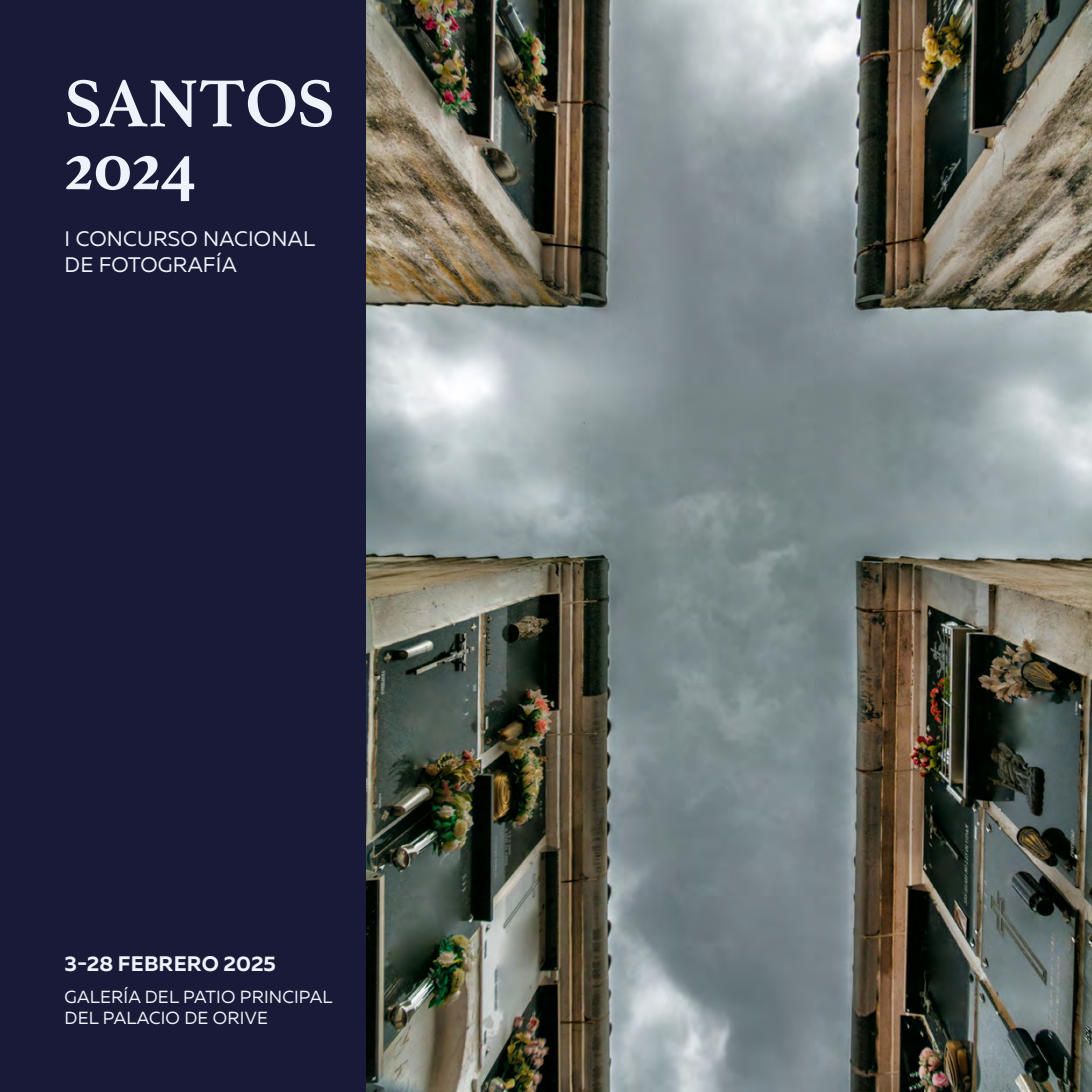
<style>
.page{position:relative;width:1092px;height:1092px;background:#fff}
.page>*{position:absolute;margin:0;border:0;box-sizing:border-box;transform-origin:0 0}
.t1{font:700 70px/63px "Athelas";color:#eef2fa}
.t2{font:21px/25.2px "Muller";letter-spacing:.01em;color:#eef2fa}
.t3{font:700 21px "Muller";letter-spacing:.005em;color:#eef2fa}
.t4{font:17.5px/21px "Muller";letter-spacing:.01em;color:#eef2fa}
</style>
<div class="page">
<div style="left:0;top:0;width:1091px;height:1091px;background:#191a37"></div>
<img style="left:367px;top:0;width:724px;height:1091px">
<h1 class="t1" style="left:64px;top:70px;width:271px">SANTOS<br>2024</h1>
<p class="t2" style="left:65px;top:226px;width:252px">I CONCURSO NACIONAL<br>DE FOTOGRAFÍA</p>
<p class="t3" style="left:64px;top:950px;width:213px">3-28 FEBRERO 2025</p>
<p class="t4" style="left:65px;top:986px;width:269px">GALERÍA DEL PATIO PRINCIPAL<br>DEL PALACIO DE ORIVE</p>
</div>
